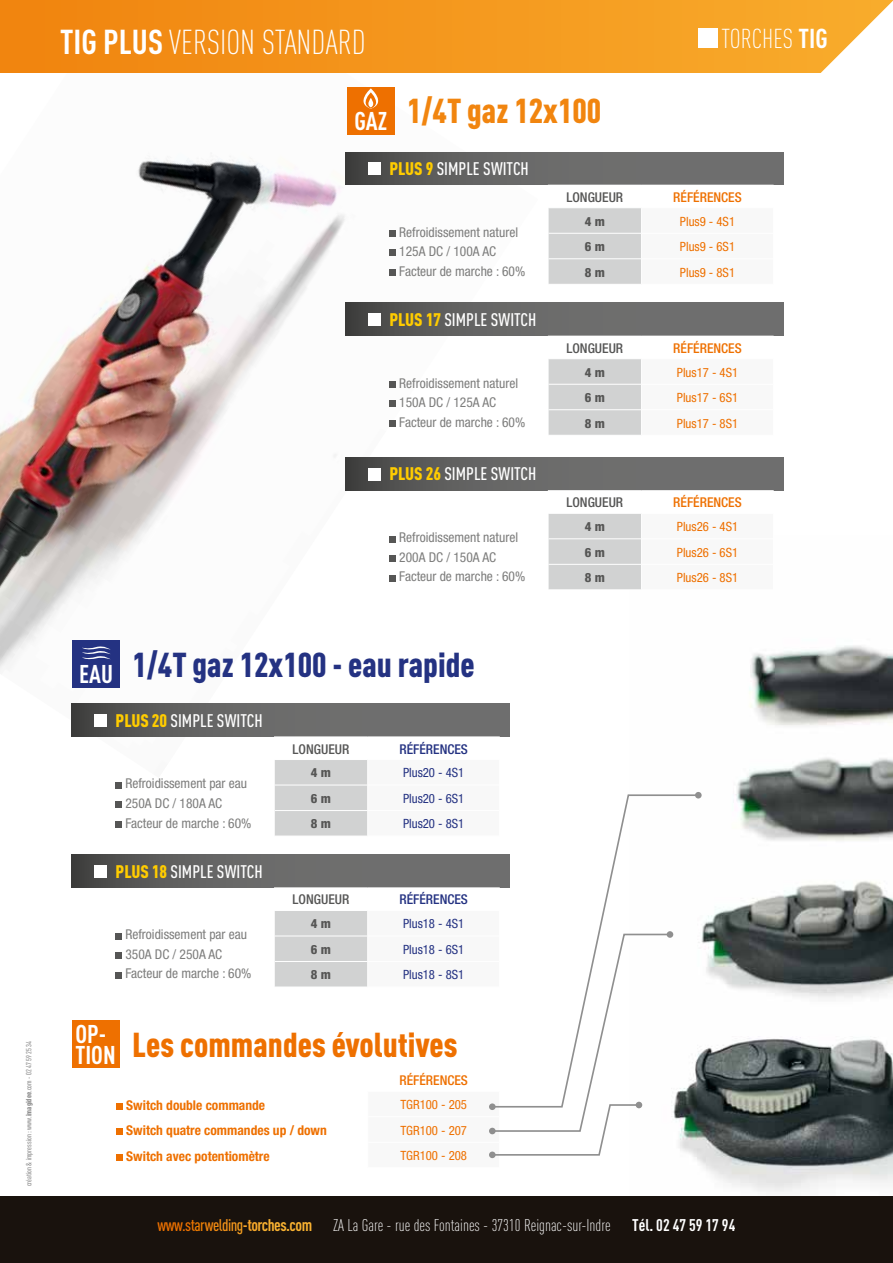
<style>
.page{position:relative;width:893px;height:1263px;background:#fff}
.page>*{position:absolute;margin:0;border:0;box-sizing:border-box;transform-origin:0 0}
.t1{font:900 34.05px "DIN Cond";color:#243282}
.t2{font:300 34.05px "DIN Cond";color:#fff}
.t3{font:900 34.05px "DIN Cond";color:#ee7000}
.t4{font:900 34.05px "DIN Cond";color:#f1850f}
.t5{font:300 27px "DIN Cond";color:#fff}
.t6{font:700 25.35px/21px "DIN Cond";color:#fff}
.t7{font:500 18px "DIN Cond";color:#fff}
.t8{font:300 16.8px "DIN Cond";color:#fff}
.t9{font:700 16.8px "DIN Cond";letter-spacing:-.03em;color:#f9b231}
.t10{font:condensed 13.5px/19.5px "Helvetica Neue";color:#7d7d7c}
.t11{font:700 condensed 13.5px/25.5px "Helvetica Neue";color:#ee7000}
.t12{font:500 condensed 13.5px "Helvetica Neue";color:#565655}
.t13{font:500 condensed 13.5px "Helvetica Neue";color:#ee7000}
.t14{font:500 condensed 13.5px "Helvetica Neue";color:#243282}
.t15{font:condensed 12.75px/25.5px "Helvetica Neue";color:#ee7000;text-align:justify}
.t16{font:condensed 12.75px "Helvetica Neue";color:#243282}
.t17{font:800 condensed 12.75px "Helvetica Neue";color:#565655}
.t18{font:500 7.5px "DIN Cond";color:#8f8f8f}
.s1{font-weight:900}
.s2{font-weight:700}
.s3{font-weight:900;color:#fc0}
.s4{font-weight:500;color:#ee7100}
.s5{font-weight:500;color:#ee7500}
.s6{font-weight:500;color:#ef7c00}
.s7{font-weight:500;color:#f08104}
.s8{font-weight:500;color:#f1850f}
.s9{font-weight:500;color:#f28b12}
.s10{font-weight:500;color:#f39016}
.s11{font-weight:500;color:#f4941a}
.s12{font-weight:500;color:#f5981d}
.s13{font-weight:500;color:#f69f20}
.s14{color:#f7a327}
.s15{color:#f7a82a}
.s16{color:#f9ae2e}
</style>
<div class="page">
<img style="left:0;top:72px;width:538px;height:632px">
<img style="left:673px;top:645px;width:220px;height:547px">
<div style="left:72px;top:640px;width:48px;height:48px;background:#243282"></div>
<svg style="left:82px;top:646px;width:29px;height:14px"></svg>
<div style="left:72px;top:1020px;width:48px;height:48px;background:#ee7000"></div>
<svg style="left:0;top:0;width:893px;height:72px;background:#f3951b"></svg>
<svg style="left:793px;top:1px;width:100px;height:72px"></svg>
<div style="left:699px;top:28px;width:19px;height:20px;background:#fff"></div>
<svg style="left:345px;top:152px;width:438px;height:33px;background:#666665"></svg>
<svg style="left:345px;top:303px;width:438px;height:33px;background:#666665"></svg>
<svg style="left:345px;top:458px;width:438px;height:32px;background:#656564"></svg>
<svg style="left:71px;top:704px;width:439px;height:33px;background:#666"></svg>
<svg style="left:71px;top:855px;width:420px;height:33px;background:#666665"></svg>
<div style="left:389px;top:230px;width:7px;height:7px;background:#565655"></div>
<div style="left:389px;top:250px;width:7px;height:6px;background:#565655"></div>
<div style="left:389px;top:269px;width:7px;height:7px;background:#565655"></div>
<div style="left:389px;top:381px;width:7px;height:7px;background:#565655"></div>
<div style="left:389px;top:401px;width:7px;height:6px;background:#565655"></div>
<div style="left:389px;top:420px;width:7px;height:7px;background:#565655"></div>
<div style="left:389px;top:536px;width:7px;height:6px;background:#565655"></div>
<div style="left:389px;top:555px;width:7px;height:7px;background:#565655"></div>
<div style="left:389px;top:575px;width:7px;height:6px;background:#565655"></div>
<svg style="left:116px;top:782px;width:6px;height:6px"></svg>
<div style="left:116px;top:801px;width:6px;height:7px;background:#565655"></div>
<svg style="left:116px;top:821px;width:6px;height:6px"></svg>
<svg style="left:116px;top:933px;width:6px;height:6px"></svg>
<div style="left:116px;top:952px;width:6px;height:7px;background:#565655"></div>
<svg style="left:116px;top:972px;width:6px;height:6px"></svg>
<div style="left:548px;top:208px;width:93px;height:76px;background:#d1d2d2"></div>
<hr style="left:548px;top:233px;width:94px;height:1px;background:#fff">
<hr style="left:548px;top:259px;width:94px;height:1px;background:#fff">
<div style="left:548px;top:359px;width:93px;height:76px;background:#d1d2d2"></div>
<hr style="left:548px;top:384px;width:94px;height:1px;background:#fff">
<hr style="left:548px;top:409px;width:94px;height:1px;background:#fff">
<div style="left:548px;top:514px;width:93px;height:76px;background:#d1d2d2"></div>
<hr style="left:548px;top:538px;width:94px;height:1px;background:#fff">
<hr style="left:548px;top:564px;width:94px;height:1px;background:#fff">
<div style="left:275px;top:760px;width:92px;height:76px;background:#d1d2d2"></div>
<hr style="left:275px;top:785px;width:93px;height:1px;background:#fff">
<hr style="left:275px;top:810px;width:93px;height:1px;background:#fff">
<div style="left:368px;top:162px;width:13px;height:13px;background:#fff"></div>
<div style="left:368px;top:313px;width:13px;height:13px;background:#fff"></div>
<div style="left:368px;top:468px;width:13px;height:12px;background:#fff"></div>
<div style="left:95px;top:714px;width:12px;height:13px;background:#fff"></div>
<div style="left:95px;top:865px;width:12px;height:13px;background:#fff"></div>
<div style="left:347px;top:87px;width:48px;height:48px;background:#ee7000"></div>
<svg style="left:363px;top:88px;width:16px;height:21px"></svg>
<div style="left:117px;top:1103px;width:6px;height:7px;background:#ee7000"></div>
<svg style="left:117px;top:1129px;width:6px;height:6px"></svg>
<div style="left:117px;top:1154px;width:6px;height:7px;background:#ee7000"></div>
<svg style="left:491px;top:793px;width:209px;height:315px"></svg>
<div style="left:695px;top:792px;width:7px;height:6px;background:#8f8f8f;border-radius:50%"></div>
<div style="left:667px;top:931px;width:6px;height:7px;background:#8f8f8f;border-radius:50%"></div>
<svg style="left:275px;top:888px;width:397px;height:271px"></svg>
<div style="left:489px;top:1151px;width:7px;height:7px;background:#8f8f8f;border-radius:50%"></div>
<div style="left:0;top:1196px;width:893px;height:67px;background:#19120d"></div>
<p class="t18" style="left:24px;top:1186px;width:147px;rotate:-90deg">création &amp; impression : www.<span class="s1">imagidee</span>.com - 02 47 59 25 34</p>
<h1 class="t2" style="left:60px;top:23px;width:307px"><span class="s2">TIG PLUS</span> VERSION STANDARD</h1>
<h2 class="t5" style="left:721px;top:23px;width:108px">TORCHES <span class="s2">TIG</span></h2>
<h1 class="t4" style="left:355px;top:90px;width:248px"><sub>GAZ</sub> 1/4T gaz 12x100</h1>
<h3 class="t7" style="left:389px;top:158px;width:141px"><span class="s3">PLUS 9</span> SIMPLE SWITCH</h3>
<p class="t10" style="left:399px;top:222px;width:128px">Refroidissement naturel<br>125A DC / 100A AC<br>Facteur de marche : 60%</p>
<h3 class="t7" style="left:389px;top:309px;width:148px"><span class="s3">PLUS 17</span> SIMPLE SWITCH</h3>
<p class="t10" style="left:399px;top:373px;width:128px">Refroidissement naturel<br>150A DC / 125A AC<br>Facteur de marche : 60%</p>
<h3 class="t7" style="left:389px;top:463px;width:148px"><span class="s3">PLUS 26</span> SIMPLE SWITCH</h3>
<p class="t10" style="left:399px;top:528px;width:128px">Refroidissement naturel<br>200A DC / 150A AC<br>Facteur de marche : 60%</p>
<h3 class="t6" style="left:79px;top:662px;width:35px">EAU</h3>
<h1 class="t1" style="left:132px;top:644px;width:344px">1/4T gaz 12x100 - eau rapide</h1>
<h3 class="t7" style="left:116px;top:710px;width:148px"><span class="s3">PLUS 20</span> SIMPLE SWITCH</h3>
<p class="t10" style="left:125px;top:774px;width:128px">Refroidissement par eau<br>250A DC / 180A AC<br>Facteur de marche : 60%</p>
<h3 class="t7" style="left:116px;top:860px;width:148px"><span class="s3">PLUS 18</span> SIMPLE SWITCH</h3>
<p class="t10" style="left:125px;top:925px;width:128px">Refroidissement par eau<br>350A DC / 250A AC<br>Facteur de marche : 60%</p>
<p class="t12" style="left:293px;top:741px;width:58px">LONGUEUR</p>
<p class="t14" style="left:399px;top:741px;width:70px">RÉFÉRENCES</p>
<p class="t17" style="left:311px;top:765px;width:22px">4 m</p>
<p class="t16" style="left:403px;top:765px;width:63px">Plus20 - 4S1</p>
<p class="t17" style="left:311px;top:790px;width:22px">6 m</p>
<p class="t16" style="left:403px;top:791px;width:63px">Plus20 - 6S1</p>
<p class="t17" style="left:311px;top:816px;width:22px">8 m</p>
<p class="t16" style="left:403px;top:816px;width:63px">Plus20 - 8S1</p>
<p class="t12" style="left:293px;top:892px;width:58px">LONGUEUR</p>
<p class="t14" style="left:399px;top:892px;width:70px">RÉFÉRENCES</p>
<p class="t17" style="left:311px;top:916px;width:22px">4 m</p>
<p class="t16" style="left:403px;top:916px;width:63px">Plus18 - 4S1</p>
<p class="t17" style="left:311px;top:941px;width:22px">6 m</p>
<p class="t16" style="left:403px;top:942px;width:63px">Plus18 - 6S1</p>
<p class="t17" style="left:311px;top:967px;width:22px">8 m</p>
<p class="t16" style="left:403px;top:967px;width:63px">Plus18 - 8S1</p>
<h3 class="t6" style="left:75px;top:1023px;width:42px">OP-<br>TION</h3>
<h1 class="t3" style="left:132px;top:1023px;width:327px">Les commandes évolutives</h1>
<p class="t11" style="left:126px;top:1092px;width:202px">Switch double commande<br>Switch quatre commandes up / down<br>Switch avec potentiomètre</p>
<p class="t13" style="left:399px;top:1072px;width:70px">RÉFÉRENCES</p>
<p class="t15" style="left:400px;top:1092px;width:68px">TGR100 - 205<br>TGR100 - 207<br>TGR100 - 208</p>
<p class="t12" style="left:566px;top:189px;width:58px">LONGUEUR</p>
<p class="t13" style="left:673px;top:189px;width:70px">RÉFÉRENCES</p>
<p class="t17" style="left:585px;top:213px;width:22px">4 m</p>
<p class="t15" style="left:680px;top:208px;width:57px">Plus9 - 4S1</p>
<p class="t17" style="left:585px;top:239px;width:22px">6 m</p>
<p class="t15" style="left:680px;top:234px;width:57px">Plus9 - 6S1</p>
<p class="t17" style="left:585px;top:264px;width:22px">8 m</p>
<p class="t15" style="left:680px;top:259px;width:57px">Plus9 - 8S1</p>
<p class="t12" style="left:566px;top:340px;width:58px">LONGUEUR</p>
<p class="t13" style="left:673px;top:340px;width:70px">RÉFÉRENCES</p>
<p class="t17" style="left:585px;top:364px;width:22px">4 m</p>
<p class="t15" style="left:677px;top:359px;width:63px">Plus17 - 4S1</p>
<p class="t17" style="left:585px;top:390px;width:22px">6 m</p>
<p class="t15" style="left:677px;top:385px;width:63px">Plus17 - 6S1</p>
<p class="t17" style="left:585px;top:415px;width:22px">8 m</p>
<p class="t15" style="left:677px;top:410px;width:63px">Plus17 - 8S1</p>
<p class="t12" style="left:566px;top:494px;width:58px">LONGUEUR</p>
<p class="t13" style="left:673px;top:494px;width:70px">RÉFÉRENCES</p>
<p class="t17" style="left:585px;top:519px;width:22px">4 m</p>
<p class="t15" style="left:677px;top:514px;width:63px">Plus26 - 4S1</p>
<p class="t17" style="left:585px;top:544px;width:22px">6 m</p>
<p class="t15" style="left:677px;top:539px;width:63px">Plus26 - 6S1</p>
<p class="t17" style="left:585px;top:570px;width:22px">8 m</p>
<p class="t15" style="left:677px;top:565px;width:63px">Plus26 - 8S1</p>
<p class="t9" style="left:158px;top:1215px;width:156px"><span class="s4">www.s</span><span class="s5">t</span><span class="s6">a</span><span class="s7">r</span><span class="s8">w</span><span class="s9">e</span><span class="s10">l</span><span class="s11">di</span><span class="s12">n</span><span class="s13">g</span><span class="s14">-t</span><span class="s15">o</span><span class="s16">r</span>ches.com</p>
<p class="t8" style="left:333px;top:1216px;width:404px">ZA La Gare - rue des Fontaines - 37310 Reignac-sur-Indre <span class="s2">Tél. 02 47 59 17 94</span></p>
</div>
